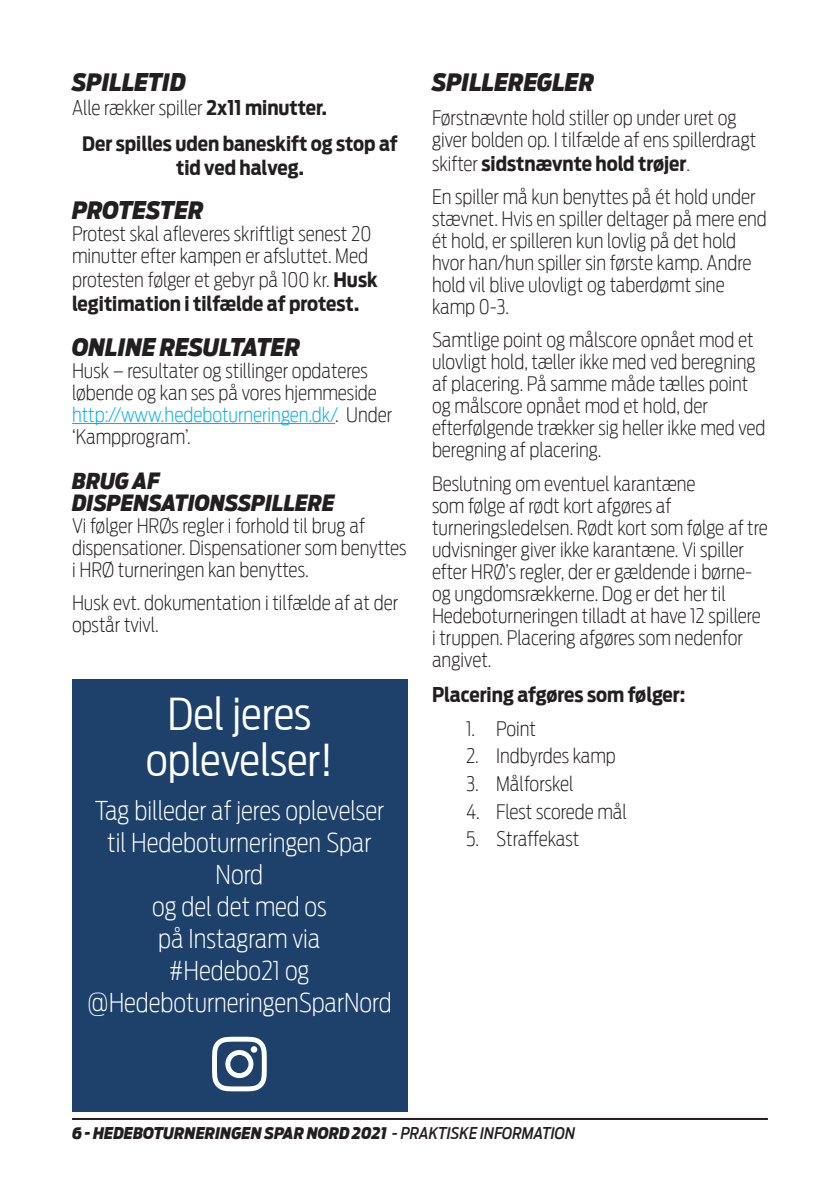
<style>
.page{position:relative;width:840px;height:1191px;background:#fff}
.page>*{position:absolute;margin:0;border:0;box-sizing:border-box;transform-origin:0 0}
.t1{font:300 44px/46px "Antenna Cond";color:#fff;text-align:center}
.t2{font:200 26px/32px "Antenna Cond";color:#fff;text-align:center}
.Overskrift{font:italic 900 24px "Antenna Cond";color:#231f20}
.Overskrift-2{font:italic 900 22px/22px "Antenna Cond";color:#231f20}
.t3{font:200 20px/22px "Antenna Cond";color:#231f20}
.t4{font:700 20px/24px "Antenna Cond";color:#231f20;text-align:center}
.t5{font:italic 900 16px "Antenna Cond";color:#231f20}
.s1{font-weight:700}
.s2{font-weight:200}
.s3{color:#00aeef}
.s4{font-weight:500}
</style>
<div class="page">
<hr style="left:72px;top:1118px;width:695px;height:2px;background:#231f20">
<hr style="left:72px;top:423px;width:263px;height:1px;background:#00aeef">
<div style="left:72px;top:678px;width:336px;height:433px;background:#1d416a"></div>
<svg style="left:212px;top:1036px;width:54px;height:55px"></svg>
<div style="left:250px;top:1046px;width:7px;height:6px;background:#fff;border-radius:50%"></div>
<p class="Overskrift" style="left:72px;top:68px;width:115px">SPILLETID</p>
<p class="t3" style="left:72px;top:97px;width:256px">Alle rækker spiller <span class="s1">2x11 minutter.</span></p>
<p class="t4" style="left:82px;top:131px;width:317px">Der spilles uden baneskift og stop af tid ved halveg.</p>
<p class="Overskrift" style="left:72px;top:196px;width:133px">PROTESTER</p>
<p class="t3" style="left:72px;top:223px;width:301px">Protest skal afleveres skriftligt senest 20 minutter efter kampen er afsluttet. Med</p>
<p class="t4" style="left:72px;top:268px;width:307px;text-align:left"><span class="s2">protesten følger et gebyr på 100 kr.</span> Husk legitimation i tilfælde af protest.</p>
<p class="Overskrift" style="left:72px;top:332px;width:229px">ONLINE RESULTATER</p>
<p class="t3" style="left:72px;top:360px;width:321px">Husk – resultater og stillinger opdateres løbende og kan ses på vores hjemmeside <span class="s3">http://www.hedeboturneringen.dk/</span>. Under ‘Kampprogram’.</p>
<p class="Overskrift-2" style="left:72px;top:470px;width:264px">BRUG AF<br>DISPENSATIONSSPILLERE</p>
<p class="t3" style="left:72px;top:514px;width:336px">Vi følger HRØs regler i forhold til brug af dispensationer. Dispensationer som benyttes i HRØ turneringen kan benyttes.</p>
<p class="t3" style="left:72px;top:592px;width:327px">Husk evt. dokumentation i tilfælde af at der opstår tvivl.</p>
<p class="t1" style="left:146px;top:691px;width:188px">Del jeres oplevelser!</p>
<p class="t2" style="left:87px;top:794px;width:306px">Tag billeder af jeres oplevelser til Hedeboturneringen Spar<br>Nord<br>og del det med os<br>på Instagram via<br>#Hedebo21 og @HedeboturneringenSparNord</p>
<p class="Overskrift" style="left:432px;top:68px;width:163px">SPILLEREGLER</p>
<p class="t3" style="left:432px;top:106px;width:326px">Førstnævnte hold stiller op under uret og giver bolden op. I tilfælde af ens spillerdragt</p>
<p class="t4" style="left:432px;top:151px;width:259px"><span class="s2">skifter</span> sidstnævnte hold trøjer<span class="s2">.</span></p>
<p class="t3" style="left:432px;top:186px;width:336px">En spiller må kun benyttes på ét hold under stævnet. Hvis en spiller deltager på mere end ét hold, er spilleren kun lovlig på det hold hvor han/hun spiller sin første kamp. Andre hold vil blive ulovligt og taberdømt sine kamp 0-3.</p>
<p class="t3" style="left:432px;top:329px;width:335px">Samtlige point og målscore opnået mod et ulovligt hold, tæller ikke med ved beregning af placering. På samme måde tælles point og målscore opnået mod et hold, der efterfølgende trækker sig heller ikke med ved beregning af placering.</p>
<p class="t3" style="left:432px;top:472px;width:337px">Beslutning om eventuel karantæne<br>som følge af rødt kort afgøres af turneringsledelsen. Rødt kort som følge af tre udvisninger giver ikke karantæne. Vi spiller efter HRØ’s regler, der er gældende i børne&shy;og ungdomsrækkerne. Dog er det her til Hedeboturneringen tilladt at have 12 spillere i truppen. Placering afgøres som nedenfor angivet.</p>
<p class="t4" style="left:432px;top:683px;width:255px">Placering afgøres som følger:</p>
<p class="t3" style="left:466px;top:717px;width:71px">1. Point</p>
<p class="t3" style="left:466px;top:745px;width:151px">2. Indbyrdes kamp</p>
<p class="t3" style="left:466px;top:772px;width:109px">3. Målforskel</p>
<p class="t3" style="left:466px;top:800px;width:162px">4. Flest scorede mål</p>
<p class="t3" style="left:466px;top:828px;width:115px">5. Straffekast</p>
<p class="t5" style="left:72px;top:1123px;width:504px">6 - HEDEBOTURNERINGEN SPAR NORD 2021 <span class="s4">- PRAKTISKE INFORMATION</span></p>
</div>
